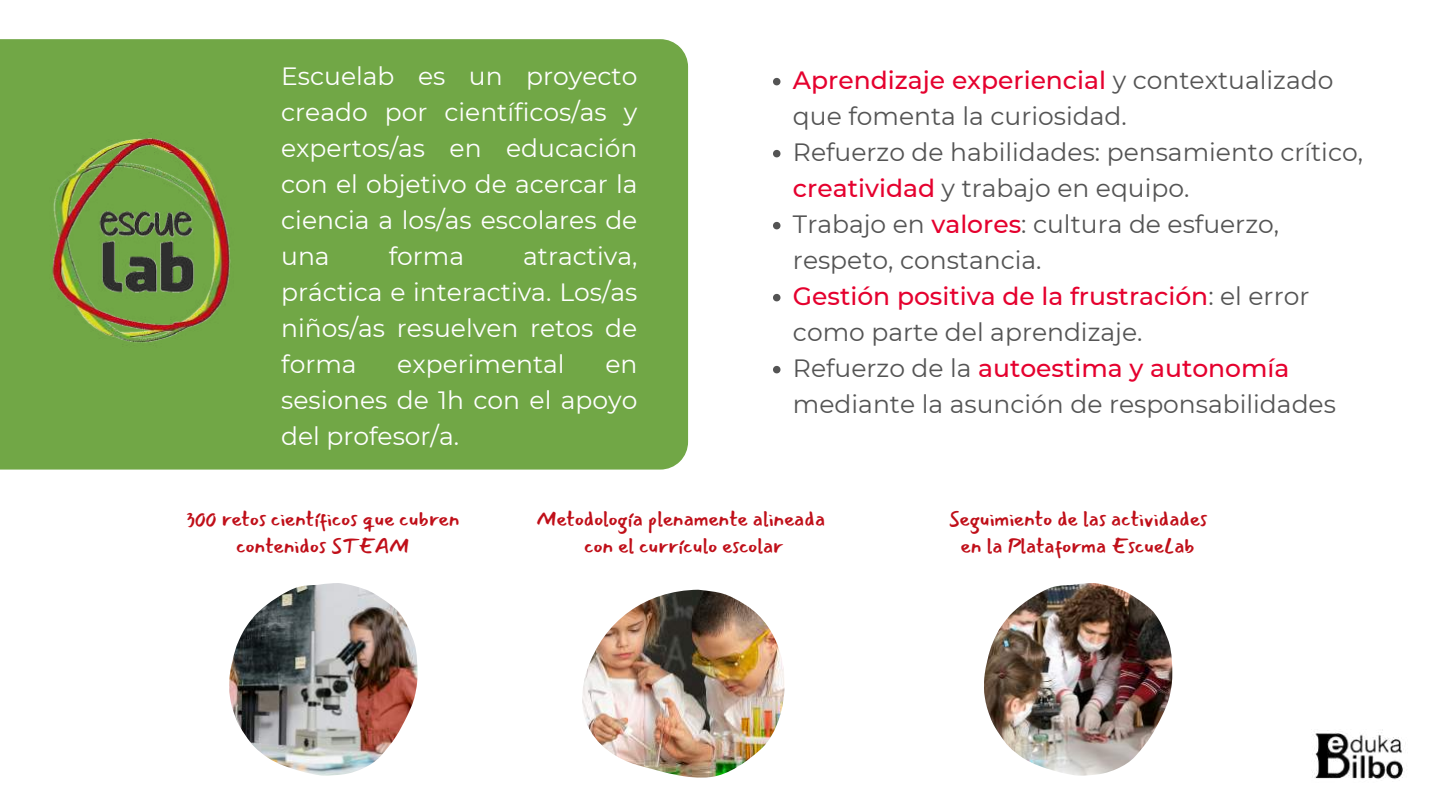
<style>
.page{position:relative;width:1440px;height:810px;background:#fff}
.page>*{position:absolute;margin:0;border:0;box-sizing:border-box;transform-origin:0 0}
.t1{font:25px/36px "Montserrat";color:#545454}
.t2{font:25px/36px "Montserrat";color:#fff;text-align:justify}
.t3{font:21px/26.2px "Mansalva";color:#c00f19;text-align:center}
.s1{font-weight:500;color:#e5012e}
</style>
<div class="page">
<div style="left:0;top:39px;width:688px;height:431px;background:#71a746"></div>
<img style="left:2px;top:99px;width:279px;height:287px">
<img style="left:229px;top:583px;width:188px;height:192px">
<img style="left:582px;top:590px;width:203px;height:188px">
<img style="left:984px;top:583px;width:188px;height:193px">
<svg style="left:773px;top:78px;width:7px;height:7px"></svg>
<svg style="left:773px;top:150px;width:7px;height:7px"></svg>
<svg style="left:773px;top:222px;width:7px;height:7px"></svg>
<svg style="left:773px;top:294px;width:7px;height:7px"></svg>
<svg style="left:773px;top:366px;width:7px;height:7px"></svg>
<img style="left:1312px;top:729px;width:94px;height:51px">
<p class="t2" style="left:281px;top:58px;width:358px">Escuelab es un proyecto creado por científicos/as y expertos/as en educación con el objetivo de acercar la ciencia a los/as escolares de una</p>
<p class="t2" style="left:389px;top:238px;width:77px">forma</p>
<p class="t2" style="left:281px;top:238px;width:358px;text-indent:242px">atractiva, práctica e interactiva. Los/as niños/as resuelven retos de forma</p>
<p class="t2" style="left:397px;top:346px;width:169px">experimental</p>
<p class="t2" style="left:281px;top:346px;width:358px;text-indent:324px">en sesiones de 1h con el apoyo del profesor/a.</p>
<p class="t1" style="left:793px;top:62px;width:572px"><span class="s1">Aprendizaje experiencial</span> y contextualizado que fomenta la curiosidad.<br>Refuerzo de habilidades: pensamiento crítico, <span class="s1">creatividad</span> y trabajo en equipo.<br>Trabajo en <span class="s1">valores</span>: cultura de esfuerzo, respeto, constancia.<br><span class="s1">Gestión positiva de la frustración</span>: el error como parte del aprendizaje.<br>Refuerzo de la <span class="s1">autoestima y autonomía </span>mediante la asunción de responsabilidades</p>
<p class="t3" style="left:187px;top:506px;width:275px">300 retos científicos que cubren contenidos STEAM</p>
<p class="t3" style="left:949px;top:506px;width:260px">Seguimiento de las actividades en la Plataforma EscueLab</p>
<p class="t3" style="left:537px;top:506px;width:289px">Metodología plenamente alineada con el currículo escolar</p>
</div>
